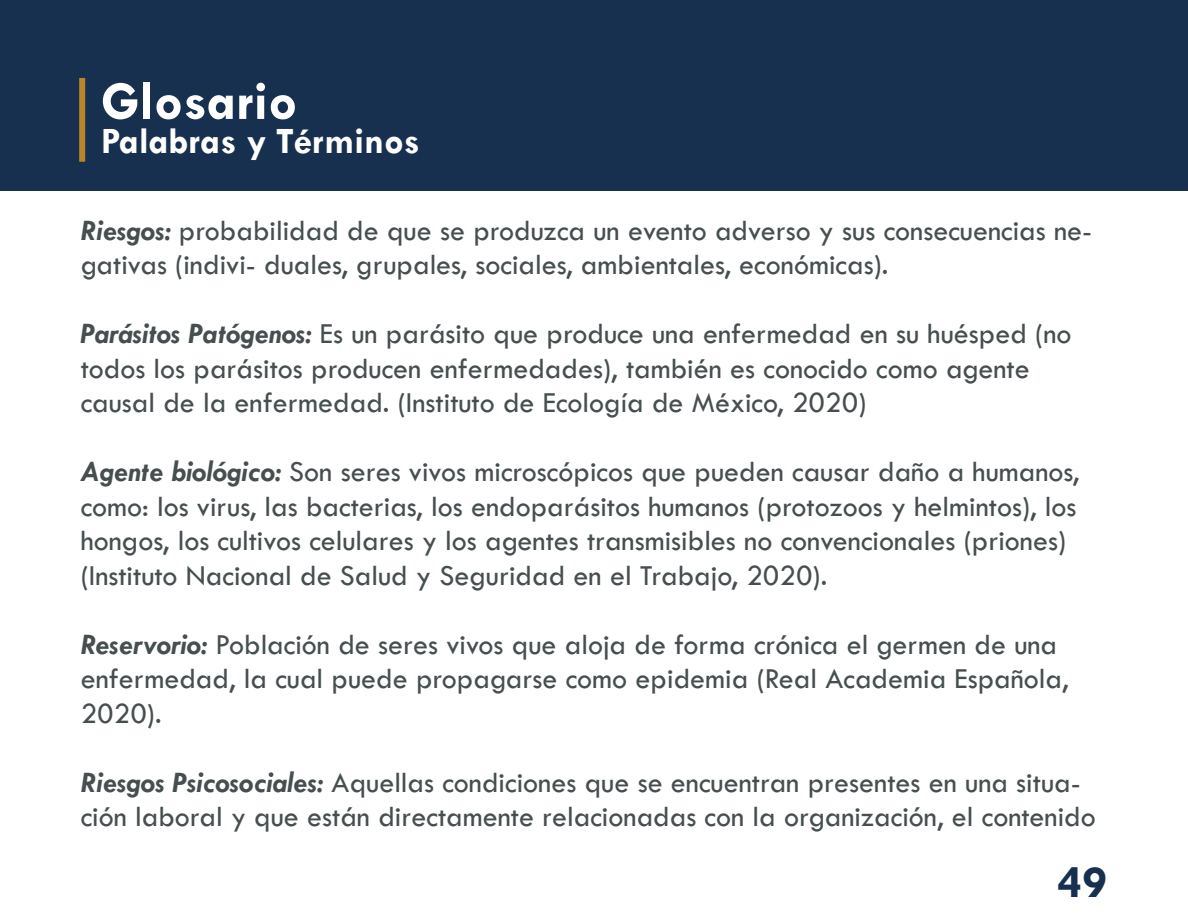
<style>
.page{position:relative;width:1188px;height:918px;background:#fff}
.page>*{position:absolute;margin:0;border:0;box-sizing:border-box;transform-origin:0 0}
.t1{font:700 55.5px "Tw Cen";color:#fff}
.t2{font:700 46.5px "Tw Cen";color:#17304f}
.t3{font:700 37.5px "Tw Cen";color:#fff}
.t4{font:30px/34.5px "Tw Cen";color:#464e4f}
.s1{font-weight:700;font-style:italic}
</style>
<div class="page">
<div style="left:0;top:0;width:1188px;height:191px;background:#17304f"></div>
<div style="left:79px;top:78px;width:6px;height:84px;background:#ba8529"></div>
<h1 class="t1" style="left:101px;top:68px;width:198px">Glosario</h1>
<p class="t3" style="left:101px;top:119px;width:320px">Palabras y Términos</p>
<p class="t4" style="left:81px;top:213px;width:1013px"><span class="s1">Riesgos:</span> probabilidad de que se produzca un evento adverso y sus consecuencias ne&shy;gativas (indivi- duales, grupales, sociales, ambientales, económicas).</p>
<p class="t4" style="left:81px;top:316px;width:992px"><span class="s1">Parásitos Patógenos:</span> Es un parásito que produce una enfermedad en su huésped (no todos los parásitos producen enfermedades), también es conocido como agente causal de la enfermedad. (Instituto de Ecología de México, 2020)</p>
<p class="t4" style="left:81px;top:454px;width:1000px"><span class="s1">Agente biológico:</span> Son seres vivos microscópicos que pueden causar daño a humanos, como: los virus, las bacterias, los endoparásitos humanos (protozoos y helmintos), los hongos, los cultivos celulares y los agentes transmisibles no convencionales (priones) (Instituto Nacional de Salud y Seguridad en el Trabajo, 2020).</p>
<p class="t4" style="left:81px;top:627px;width:989px"><span class="s1">Reservorio:</span> Población de seres vivos que aloja de forma crónica el germen de una enfermedad, la cual puede propagarse como epidemia (Real Academia Española,<br>2020).</p>
<p class="t4" style="left:81px;top:765px;width:1017px"><span class="s1">Riesgos Psicosociales:</span> Aquellas condiciones que se encuentran presentes en una situa&shy;ción laboral y que están directamente relacionadas con la organización, el contenido</p>
<h2 class="t2" style="left:1058px;top:854px;width:51px">49</h2>
</div>
